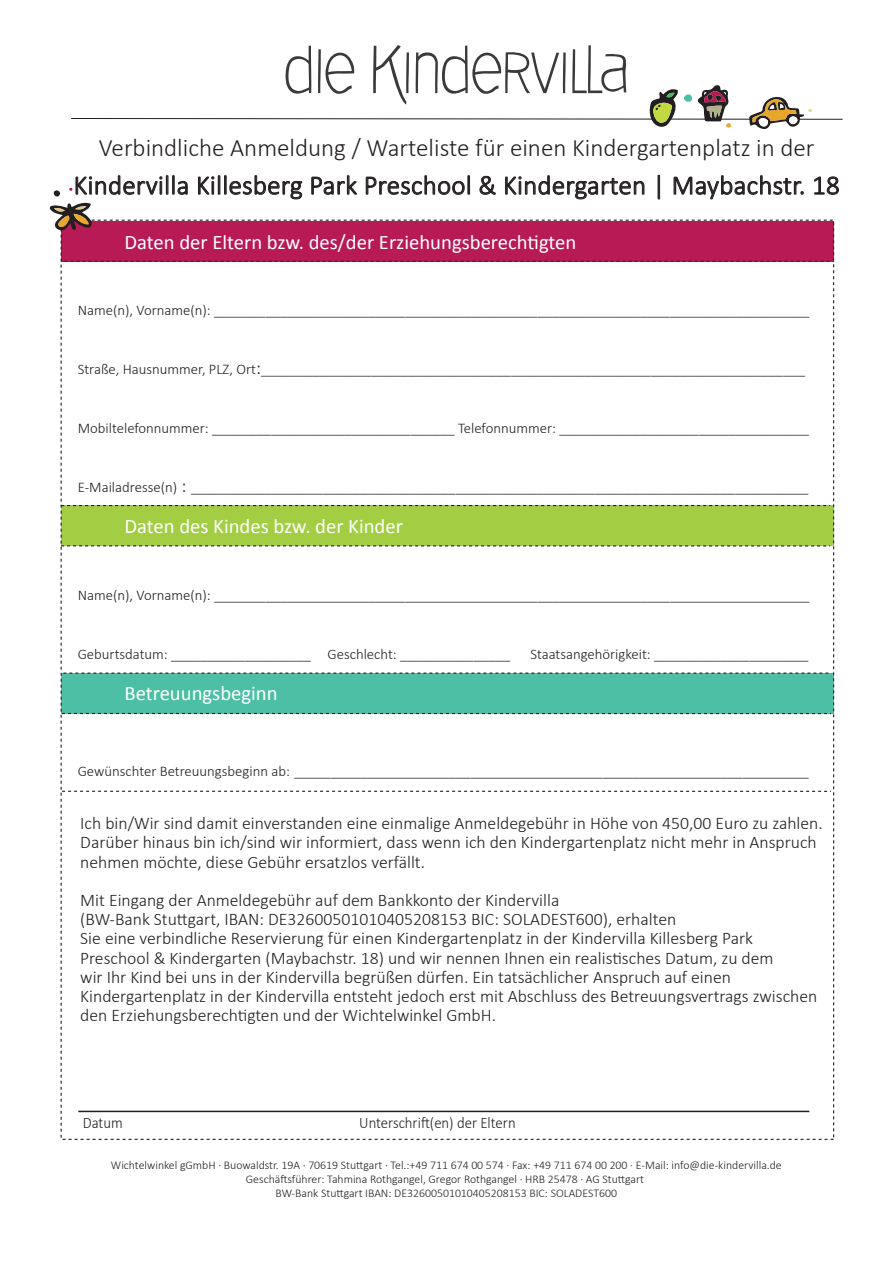
<style>
.page{position:relative;width:893px;height:1263px;background:#fff}
.page>*{position:absolute;margin:0;border:0;box-sizing:border-box;transform-origin:0 0}
.t1{font:300 27px "Calibri";letter-spacing:.01em;color:#231f20}
.t2{font:300 25.05px "Calibri";color:#231f20}
.t3{font:20.7px "Calibri";color:#fff}
.t4{font:300 17.7px/19.2px "Calibri";color:#231f20}
.t5{font:300 16.05px "Calibri";color:#231f20;scale:.92 1}
.t6{font:300 14.7px "Calibri";color:#231f20}
.t7{font:300 11.85px/14.1px "Calibri";color:#231f20;text-align:center}
.s1{font-size:19.35px}
</style>
<div class="page">
<svg style="left:198px;top:175px;width:105px;height:25px"></svg>
<svg style="left:311px;top:175px;width:46px;height:20px"></svg>
<svg style="left:365px;top:175px;width:105px;height:20px"></svg>
<svg style="left:479px;top:175px;width:17px;height:20px"></svg>
<svg style="left:505px;top:175px;width:140px;height:25px"></svg>
<svg style="left:657px;top:174px;width:3px;height:26px"></svg>
<svg style="left:673px;top:175px;width:131px;height:25px"></svg>
<svg style="left:814px;top:176px;width:25px;height:19px"></svg>
<svg style="left:71px;top:45px;width:772px;height:84px"></svg>
<div style="left:61px;top:673px;width:772px;height:40px;background:#4cbfa4"></div>
<div style="left:61px;top:506px;width:773px;height:40px;background:#a3cd42"></div>
<div style="left:61px;top:221px;width:773px;height:40px;background:#b81a56"></div>
<hr style="left:78px;top:1111px;width:731px;height:1px;background:#231f20">
<svg style="left:65px;top:261px;width:765px;height:1px"></svg>
<svg style="left:63px;top:672px;width:766px;height:2px"></svg>
<svg style="left:62px;top:713px;width:769px;height:1px"></svg>
<svg style="left:61px;top:505px;width:769px;height:1px"></svg>
<svg style="left:61px;top:545px;width:769px;height:1px"></svg>
<svg style="left:62px;top:791px;width:769px;height:1px"></svg>
<svg style="left:49px;top:175px;width:139px;height:56px"></svg>
<h2 class="t2" style="left:99px;top:132px;width:717px">Verbindliche Anmeldung / Warteliste für einen Kindergartenplatz in der</h2>
<h1 class="t1" style="left:74px;top:168px;width:768px">Kindervilla Killesberg Park Preschool &amp; Kindergarten | Maybachstr. 18</h1>
<p class="t3" style="left:124px;top:227px;width:453px">Daten der Eltern bzw. des/der Erziehungsberechtigten</p>
<p class="t6" style="left:78px;top:301px;width:733px">Name(n), Vorname(n): _________________________________________________________________________________</p>
<p class="t6" style="left:78px;top:360px;width:729px">Straße, Hausnummer, PLZ, Ort<span class="s1">:</span>__________________________________________________________________________</p>
<p class="t6" style="left:78px;top:419px;width:733px">Mobiltelefonnummer: _________________________________ Telefonnummer: __________________________________</p>
<p class="t6" style="left:78px;top:478px;width:732px">E-Mailadresse(n) <span class="s1">:</span> ____________________________________________________________________________________</p>
<p class="t3" style="left:124px;top:512px;width:280px">Daten des Kindes bzw. der Kinder</p>
<p class="t6" style="left:78px;top:586px;width:733px">Name(n), Vorname(n): _________________________________________________________________________________</p>
<p class="t6" style="left:78px;top:645px;width:434px">Geburtsdatum: ___________________ Geschlecht: _______________</p>
<p class="t6" style="left:530px;top:645px;width:280px">Staatsangehörigkeit: _____________________</p>
<p class="t3" style="left:124px;top:679px;width:155px">Betreuungsbeginn</p>
<p class="t6" style="left:78px;top:761px;width:733px">Gewünschter Betreuungsbeginn ab: ______________________________________________________________________</p>
<p class="t4" style="left:80px;top:814px;width:744px">Ich bin/Wir sind damit einverstanden eine einmalige Anmeldegebühr in Höhe von 450,00 Euro zu zahlen.<br>Darüber hinaus bin ich/sind wir informiert, dass wenn ich den Kindergartenplatz nicht mehr in Anspruch nehmen möchte, diese Gebühr ersatzlos verfällt.</p>
<p class="t4" style="left:80px;top:890px;width:739px">Mit Eingang der Anmeldegebühr auf dem Bankkonto der Kindervilla<br>(BW-Bank Stuttgart, IBAN: DE32600501010405208153 BIC: SOLADEST600), erhalten<br>Sie eine verbindliche Reservierung für einen Kindergartenplatz in der Kindervilla Killesberg Park Preschool &amp; Kindergarten (Maybachstr. 18) und wir nennen Ihnen ein realistisches Datum, zu dem<br>wir Ihr Kind bei uns in der Kindervilla begrüßen dürfen. Ein tatsächlicher Anspruch auf einen Kindergartenplatz in der Kindervilla entsteht jedoch erst mit Abschluss des Betreuungsvertrags zwischen den Erziehungsberechtigten und der Wichtelwinkel GmbH.</p>
<p class="t5" style="left:83px;top:1113px;width:45px">Datum</p>
<p class="t5" style="left:359px;top:1113px;width:171px">Unterschrift(en) der Eltern</p>
<p class="t7" style="left:111px;top:1158px;width:672px">Wichtelwinkel gGmbH · Buowaldstr. 19A · 70619 Stuttgart · Tel.:+49 711 674 00 574 · Fax: +49 711 674 00 200 · E-Mail: info@die-kindervilla.de<br>Geschäftsführer: Tahmina Rothgangel, Gregor Rothgangel · HRB 25478 · AG Stuttgart<br>BW-Bank Stuttgart IBAN: DE32600501010405208153 BIC: SOLADEST600</p>
</div>
